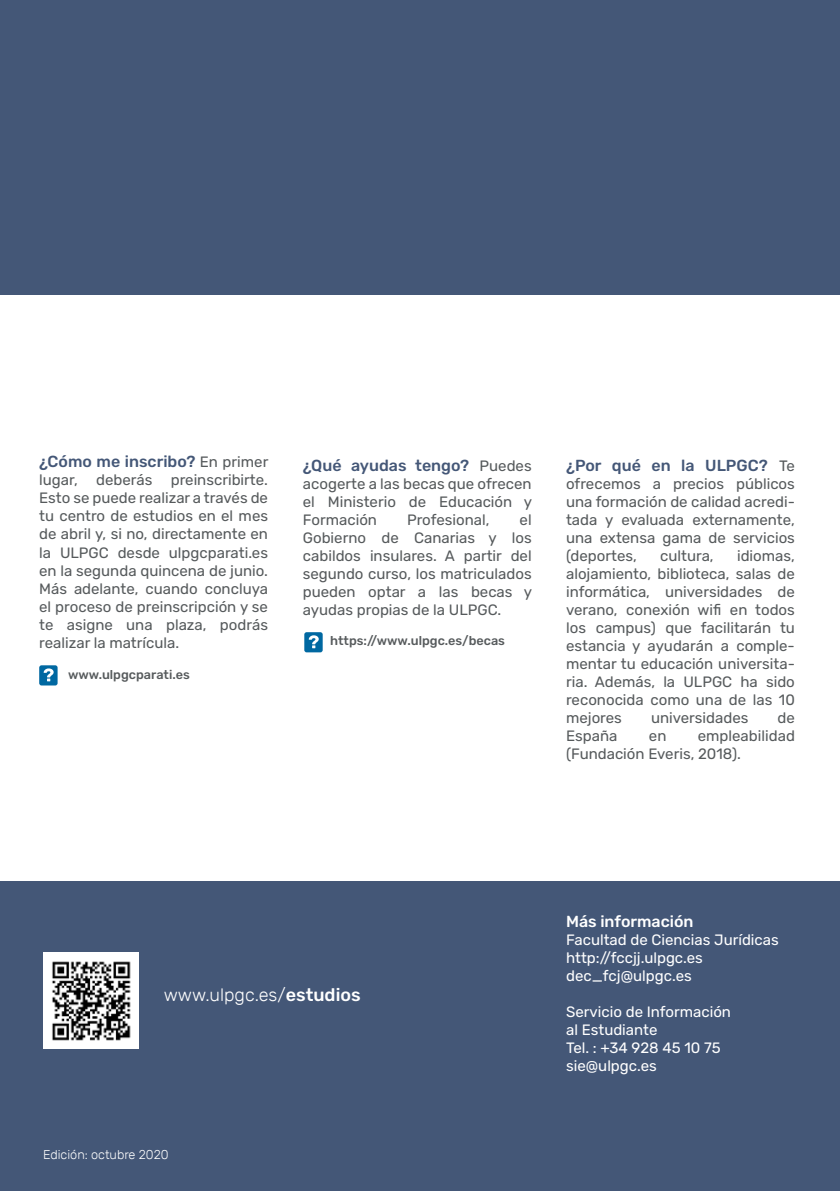
<style>
.page{position:relative;width:840px;height:1191px;background:#fff}
.page>*{position:absolute;margin:0;border:0;box-sizing:border-box;transform-origin:0 0}
.t1{font:300 18px "Rubik";color:#fff}
.t2{font:500 16px "Rubik";color:#445777}
.t3{font:500 16px "Rubik";color:#fff}
.t4{font:15px/18px "Rubik";color:#565a5c;text-align:justify}
.t5{font:15px/18px "Rubik";color:#fff}
.t6{font:500 12.6px "Rubik";color:#565a5c}
.t7{font:300 12.6px "Rubik";color:#fff}
.s1{font-weight:400;font-size:15px;color:#565a5c}
.s2{font-weight:500}
</style>
<div class="page">
<div style="left:0;top:881px;width:839px;height:310px;background:#445777"></div>
<div style="left:0;top:0;width:839px;height:294px;background:#445777"></div>
<img style="left:43px;top:953px;width:96px;height:95px">
<div style="left:304px;top:632px;width:18px;height:20px;background:#0068a1;border-radius:2px"></div>
<svg style="left:308px;top:635px;width:10px;height:13px"></svg>
<div style="left:39px;top:665px;width:19px;height:20px;background:#0068a1;border-radius:2px"></div>
<svg style="left:44px;top:668px;width:10px;height:13px"></svg>
<p class="t2" style="left:39px;top:453px;width:230px">¿Cómo me inscribo? <span class="s1">En primer</span></p>
<p class="t4" style="left:39px;top:471px;width:230px">lugar, deberás preinscribirte.<br>Esto se puede realizar a través de tu centro de estudios en el mes de abril y, si no, directamente en la ULPGC desde ulpgcparati.es en la segunda quincena de junio.<br>Más adelante, cuando concluya el proceso de preinscripción y se te asigne una plaza, podrás realizar la matrícula.</p>
<p class="t6" style="left:68px;top:667px;width:123px">www.ulpgcparati.es</p>
<p class="t2" style="left:303px;top:456px;width:230px">¿Qué ayudas tengo? <span class="s1">Puedes</span></p>
<p class="t4" style="left:303px;top:475px;width:230px">acogerte a las becas que ofrecen el Ministerio de Educación y Formación</p>
<p class="t4" style="left:407px;top:511px;width:84px">Profesional,</p>
<p class="t4" style="left:303px;top:511px;width:230px;text-indent:217px">el Gobierno de Canarias y los cabildos insulares. A partir del segundo curso, los matriculados pueden optar a las becas y ayudas propias de la ULPGC.</p>
<p class="t6" style="left:330px;top:633px;width:176px">https://www.ulpgc.es/becas</p>
<p class="t2" style="left:565px;top:456px;width:230px">¿Por qué en la ULPGC? <span class="s1">Te</span></p>
<p class="t4" style="left:565px;top:475px;width:230px">ofrecemos a precios públicos una formación de calidad acredi&shy;tada y evaluada externamente, una extensa gama de servicios (deportes,</p>
<p class="t4" style="left:565px;top:547px;width:230px;text-indent:171px">idiomas, alojamiento, biblioteca, salas de informática, universidades de verano, conexión wifi en todos los campus) que facilitarán tu estancia y ayudarán a comple&shy;mentar tu educación universita&shy;ria. Además, la ULPGC ha sido reconocida como una de las 10 mejores</p>
<p class="t4" style="left:659px;top:547px;width:55px">cultura,</p>
<p class="t4" style="left:650px;top:709px;width:99px">universidades</p>
<p class="t4" style="left:777px;top:709px;width:19px">de</p>
<p class="t4" style="left:565px;top:727px;width:230px;text-indent:132px">empleabilidad (Fundación Everis, 2018).</p>
<p class="t4" style="left:565px;top:727px;width:53px">España</p>
<p class="t4" style="left:648px;top:727px;width:19px">en</p>
<p class="t1" style="left:164px;top:984px;width:198px">www.ulpgc.es/<span class="s2">estudios</span></p>
<p class="t7" style="left:43px;top:1147px;width:127px">Edición: octubre 2020</p>
<p class="t3" style="left:565px;top:912px;width:129px">Más información</p>
<p class="t5" style="left:565px;top:931px;width:214px">Facultad de Ciencias Jurídicas http://fccjj.ulpgc.es dec_fcj@ulpgc.es</p>
<p class="t5" style="left:565px;top:1003px;width:166px">Servicio de Información al Estudiante<br>Tel. : +34 928 45 10 75 sie@ulpgc.es</p>
</div>
